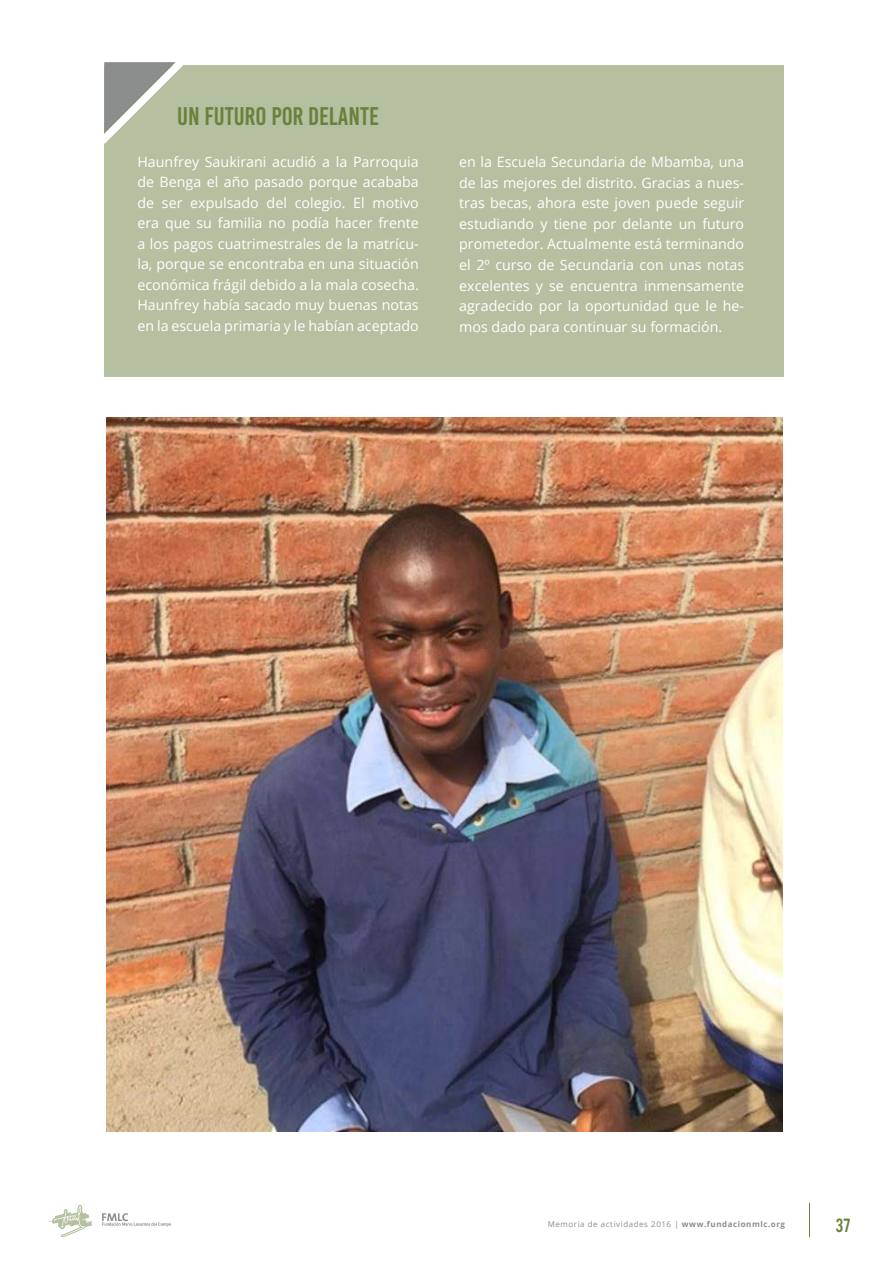
<style>
.page{position:relative;width:893px;height:1263px;background:#fff}
.page>*{position:absolute;margin:0;border:0;box-sizing:border-box;transform-origin:0 0}
.t1{font:25.5px "Bebas Kai";color:#6a813c}
.t2{font:15px "Bebas";color:#6a813c}
.t3{font:14.25px/20.5px "Open Sans";color:#fff;text-align:justify}
.t4{font:7.95px "Open Sans";letter-spacing:.07em;color:#8a8d8c}
.s1{font-weight:700}
</style>
<div class="page">
<hr style="left:809px;top:1203px;width:1px;height:34px;background:#6a813c">
<svg style="left:49px;top:1205px;width:43px;height:32px"></svg>
<svg style="left:102px;top:1213px;width:69px;height:13px"></svg>
<img style="left:106px;top:418px;width:676px;height:713px">
<div style="left:104px;top:65px;width:679px;height:311px;background:#b4c09f"></div>
<svg style="left:104px;top:62px;width:79px;height:82px"></svg>
<h1 class="t1" style="left:177px;top:103px;width:203px">UN FUTURO POR DELANTE</h1>
<p class="t3" style="left:137px;top:151px;width:283px">Haunfrey Saukirani acudió a la Parroquia de Benga el año pasado porque acababa de ser expulsado del colegio. El motivo era que su familia no podía hacer frente a los pagos cuatrimestrales de la matrícu&shy;la, porque se encontraba en una situación económica frágil debido a la mala cosecha.<br>Haunfrey había sacado muy buenas notas en la escuela primaria y le habían aceptado</p>
<p class="t3" style="left:459px;top:151px;width:286px">en la Escuela Secundaria de Mbamba, una de las mejores del distrito. Gracias a nues&shy;tras becas, ahora este joven puede seguir estudiando y tiene por delante un futuro prometedor. Actualmente está terminando el 2º curso de Secundaria con unas notas excelentes y se encuentra inmensamente agradecido por la oportunidad que le he&shy;mos dado para continuar su formación.</p>
<p class="t4" style="left:548px;top:1218px;width:239px">Memoria de actividades 2016 | <span class="s1">www.fundacionmlc.org</span></p>
<p class="t2" style="left:835px;top:1214px;width:16px">37</p>
</div>
